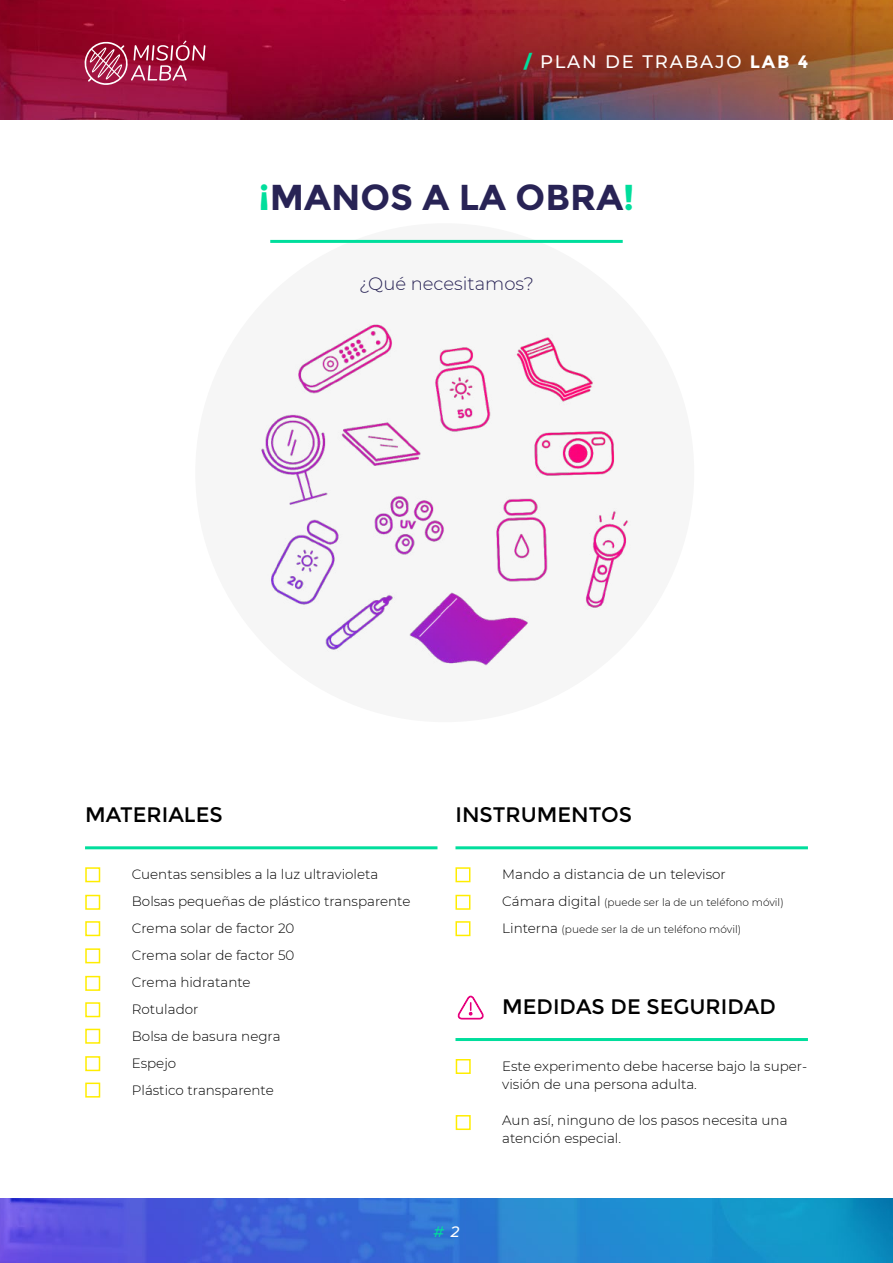
<style>
.page{position:relative;width:893px;height:1263px;background:#fff}
.page>*{position:absolute;margin:0;border:0;box-sizing:border-box;transform-origin:0 0}
.t1{font:700 36px "Montserrat";color:#282355}
.t2{font:21px "Montserrat";color:#000}
.t3{font:500 18px "Montserrat";letter-spacing:.1em;color:#fff}
.t4{font:300 18px "Montserrat";color:#282355}
.t5{font:italic 500 15px "Montserrat";color:#00de9c}
.t6{font:300 13.5px/27px "Montserrat";color:#000}
.t7{font:300 10.5px "Montserrat";color:#000}
.s1{font-weight:800;color:#00de9c}
.s2{font-weight:700}
.s3{color:#00de9c}
.s4{color:#fff}
.s5{font-size:13.5px}
</style>
<div class="page">
<img style="left:0;top:0;width:893px;height:119px">
<img style="left:0;top:1198px;width:893px;height:65px">
<svg style="left:84px;top:40px;width:121px;height:45px;background:#ad395a"></svg>
<div style="left:195px;top:223px;width:499px;height:499px;background:#f6f6f6;border-radius:50%"></div>
<img style="left:261px;top:324px;width:367px;height:342px">
<hr style="left:85px;top:846px;width:352px;height:3px;background:#00de9c">
<hr style="left:455px;top:1038px;width:353px;height:3px;background:#00de9c">
<hr style="left:455px;top:846px;width:353px;height:3px;background:#00de9c">
<div style="left:85px;top:867px;width:15px;height:15px;border:2px solid #ffed00"></div>
<div style="left:85px;top:948px;width:15px;height:15px;border:2px solid #ffed00"></div>
<div style="left:85px;top:1029px;width:15px;height:15px;border:2px solid #ffed00"></div>
<div style="left:456px;top:1059px;width:15px;height:15px;border:2px solid #ffed00"></div>
<div style="left:455px;top:867px;width:15px;height:15px;border:2px solid #ffed00"></div>
<div style="left:455px;top:895px;width:15px;height:15px;border:2px solid #ffed00"></div>
<div style="left:85px;top:895px;width:15px;height:15px;border:2px solid #ffed00"></div>
<div style="left:85px;top:976px;width:15px;height:15px;border:2px solid #ffed00"></div>
<div style="left:85px;top:1056px;width:15px;height:15px;border:2px solid #ffed00"></div>
<div style="left:456px;top:1115px;width:15px;height:15px;border:2px solid #ffed00"></div>
<div style="left:455px;top:921px;width:15px;height:15px;border:2px solid #ffed00"></div>
<div style="left:85px;top:921px;width:15px;height:15px;border:2px solid #ffed00"></div>
<div style="left:85px;top:1002px;width:15px;height:15px;border:2px solid #ffed00"></div>
<div style="left:85px;top:1082px;width:15px;height:15px;border:2px solid #ffed00"></div>
<svg style="left:457px;top:995px;width:27px;height:25px"></svg>
<hr style="left:270px;top:240px;width:353px;height:3px;background:#00de9c">
<h3 class="t3" style="left:524px;top:49px;width:286px"><span class="s1">/</span> PLAN DE TRABAJO <span class="s2">LAB 4</span></h3>
<h1 class="t1" style="left:258px;top:176px;width:377px"><span class="s3">¡</span>MANOS A LA OBRA<span class="s3">!</span></h1>
<h3 class="t4" style="left:359px;top:271px;width:176px">¿Qué necesitamos?</h3>
<h2 class="t2" style="left:85px;top:802px;width:139px">MATERIALES</h2>
<h2 class="t2" style="left:455px;top:802px;width:178px">INSTRUMENTOS</h2>
<p class="t6" style="left:132px;top:860px;width:280px">Cuentas sensibles a la luz ultravioleta<br>Bolsas pequeñas de plástico transparente<br>Crema solar de factor 20<br>Crema solar de factor 50<br>Crema hidratante<br>Rotulador<br>Bolsa de basura negra<br>Espejo<br>Plástico transparente</p>
<p class="t5" style="left:433px;top:1221px;width:28px"># <span class="s4">2</span></p>
<p class="t6" style="left:502px;top:860px;width:225px">Mando a distancia de un televisor</p>
<p class="t7" style="left:502px;top:895px;width:283px"><span class="s5">Cámara digital</span> (puede ser la de un teléfono móvil)</p>
<p class="t7" style="left:502px;top:922px;width:240px"><span class="s5">Linterna</span> (puede ser la de un teléfono móvil)</p>
<h2 class="t2" style="left:502px;top:994px;width:275px">MEDIDAS DE SEGURIDAD</h2>
<p class="t6" style="left:502px;top:1056px;width:306px;line-height:18px">Este experimento debe hacerse bajo la super&shy;visión de una persona adulta.</p>
<p class="t6" style="left:502px;top:1110px;width:287px;line-height:18px">Aun así, ninguno de los pasos necesita una atención especial.</p>
</div>
